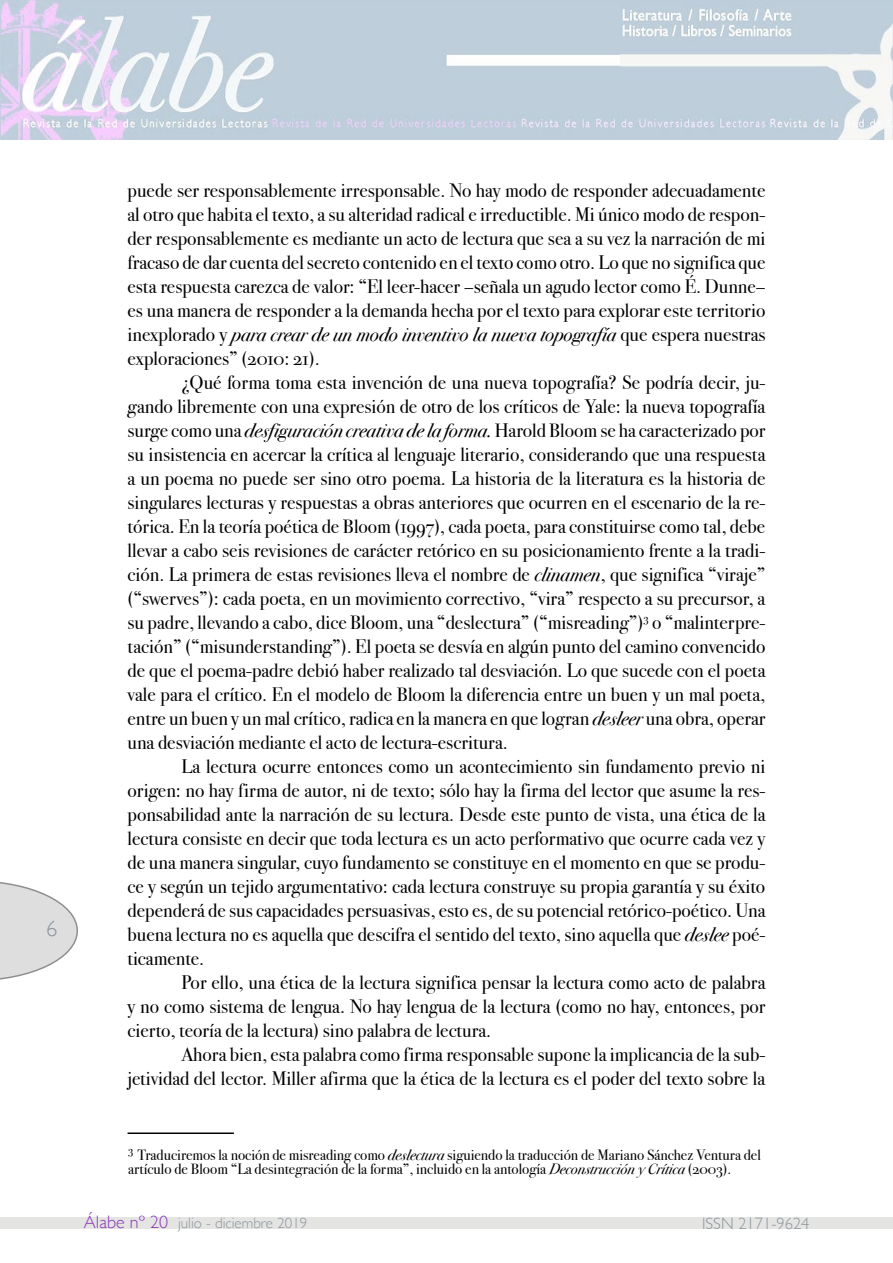
<style>
.page{position:relative;width:893px;height:1263px;background:#fff}
.page>*{position:absolute;margin:0;border:0;box-sizing:border-box;transform-origin:0 0}
.t1{font:300 22.5px "Gill Sans";color:#8a949d}
.t2{font:19.5px/24px "Bodoni Svty Two OSITCTT Book";color:#000;text-align:justify}
.t3{font:19.5px "Bodoni Svty Two OSITCTT Book It";color:#000}
.t4{font:300 16.5px "Gill Sans";color:#8c959c}
.t5{font:15px/13.5px "Bodoni Svty Two OSITCTT Book";color:#000}
.t6{font:300 15px "Gill Sans";color:#8c959c}
.s1{font-family:"Bodoni Svty Two OSITCTT Book"}
.s2{font-family:"Bodoni Svty Two OSITCTT Book It"}
.s3{font-size:18px;color:#893ab6}
</style>
<div class="page">
<svg style="left:0;top:882px;width:78px;height:98px"></svg>
<div style="left:0;top:1218px;width:893px;height:11px;background:#e4e4e3"></div>
<img style="left:0;top:0;width:893px;height:139px">
<hr style="left:128px;top:1132px;width:106px;height:2px;background:#000">
<p class="t1" style="left:46px;top:911px;width:13px">6</p>
<p class="t2" style="left:128px;top:178px;width:639px">puede ser responsablemente irresponsable. No hay modo de responder adecuadamente al otro que habita el texto, a su alteridad radical e irreductible. Mi único modo de respon&shy;der responsablemente es mediante un acto de lectura que sea a su vez la narración de mi fracaso de dar cuenta del secreto contenido en el texto como otro. Lo que no significa que esta respuesta carezca de valor: “El leer-hacer –señala un agudo lector como É. Dunne– es una manera de responder a la demanda hecha por el texto para explorar este territorio</p>
<p class="t3" style="left:128px;top:322px;width:639px"><span class="s1">inexplorado y</span> para crear de un modo inventivo la nueva topografía <span class="s1">que espera nuestras</span></p>
<p class="t2" style="left:128px;top:346px;width:194px">exploraciones” (2010: 21).</p>
<p class="t2" style="left:182px;top:370px;width:585px">¿Qué forma toma esta invención de una nueva topografía? Se podría decir, ju-</p>
<p class="t2" style="left:128px;top:394px;width:639px">gando libremente con una expresión de otro de los críticos de Yale: la nueva topografía</p>
<p class="t2" style="left:128px;top:418px;width:639px">surge como una <span class="s2">desfiguración creativa de la forma.</span> Harold Bloom se ha caracterizado por</p>
<p class="t2" style="left:128px;top:442px;width:639px">su insistencia en acercar la crítica al lenguaje literario, considerando que una respuesta</p>
<p class="t2" style="left:128px;top:466px;width:639px">a un poema no puede ser sino otro poema. La historia de la literatura es la historia de</p>
<p class="t2" style="left:128px;top:490px;width:639px">singulares lecturas y respuestas a obras anteriores que ocurren en el escenario de la re-</p>
<p class="t2" style="left:128px;top:514px;width:639px">tórica. En la teoría poética de Bloom (1997), cada poeta, para constituirse como tal, debe</p>
<p class="t2" style="left:128px;top:538px;width:639px">llevar a cabo seis revisiones de carácter retórico en su posicionamiento frente a la tradi-</p>
<p class="t2" style="left:128px;top:562px;width:639px">ción. La primera de estas revisiones lleva el nombre de <span class="s2">clinamen</span>, que significa “viraje”</p>
<p class="t2" style="left:128px;top:586px;width:639px">(“swerves”): cada poeta, en un movimiento correctivo, “vira” respecto a su precursor, a</p>
<p class="t2" style="left:128px;top:610px;width:639px">su padre, llevando a cabo, dice Bloom, una “deslectura” (“misreading”)<sup>3</sup> o “malinterpre-</p>
<p class="t2" style="left:128px;top:634px;width:639px">tación” (“misunderstanding”). El poeta se desvía en algún punto del camino convencido</p>
<p class="t2" style="left:128px;top:658px;width:639px">de que el poema-padre debió haber realizado tal desviación. Lo que sucede con el poeta</p>
<p class="t2" style="left:128px;top:682px;width:639px">vale para el crítico. En el modelo de Bloom la diferencia entre un buen y un mal poeta,</p>
<p class="t2" style="left:128px;top:706px;width:639px">entre un buen y un mal crítico, radica en la manera en que logran <span class="s2">desleer</span> una obra, operar</p>
<p class="t2" style="left:128px;top:730px;width:382px">una desviación mediante el acto de lectura-escritura.</p>
<p class="t2" style="left:182px;top:754px;width:585px">La lectura ocurre entonces como un acontecimiento sin fundamento previo ni</p>
<p class="t2" style="left:128px;top:778px;width:639px">origen: no hay firma de autor, ni de texto; sólo hay la firma del lector que asume la res-</p>
<p class="t2" style="left:128px;top:802px;width:639px">ponsabilidad ante la narración de su lectura. Desde este punto de vista, una ética de la</p>
<p class="t2" style="left:128px;top:826px;width:639px">lectura consiste en decir que toda lectura es un acto performativo que ocurre cada vez y</p>
<p class="t2" style="left:128px;top:850px;width:639px">de una manera singular, cuyo fundamento se constituye en el momento en que se produ-</p>
<p class="t2" style="left:128px;top:874px;width:639px">ce y según un tejido argumentativo: cada lectura construye su propia garantía y su éxito</p>
<p class="t2" style="left:128px;top:898px;width:639px">dependerá de sus capacidades persuasivas, esto es, de su potencial retórico-poético. Una</p>
<p class="t2" style="left:128px;top:922px;width:639px">buena lectura no es aquella que descifra el sentido del texto, sino aquella que <span class="s2">deslee</span> poé-</p>
<p class="t2" style="left:128px;top:946px;width:78px">ticamente.</p>
<p class="t2" style="left:182px;top:970px;width:585px">Por ello, una ética de la lectura significa pensar la lectura como acto de palabra</p>
<p class="t2" style="left:128px;top:994px;width:639px">y no como sistema de lengua. No hay lengua de la lectura (como no hay, entonces, por</p>
<p class="t2" style="left:128px;top:1018px;width:365px">cierto, teoría de la lectura) sino palabra de lectura.</p>
<p class="t2" style="left:182px;top:1042px;width:585px">Ahora bien, esta palabra como firma responsable supone la implicancia de la sub-</p>
<p class="t2" style="left:128px;top:1066px;width:639px">jetividad del lector. Miller afirma que la ética de la lectura es el poder del texto sobre la</p>
<p class="t5" style="left:128px;top:1148px;width:634px"><sup>3</sup> Traduciremos la noción de misreading como <span class="s2">deslectura</span> siguiendo la traducción de Mariano Sánchez Ventura del artículo de Bloom “La desintegración de la forma”, incluido en la antología <span class="s2">Deconstrucción y Crítica</span> (2003).</p>
<p class="t6" style="left:84px;top:1211px;width:225px"><span class="s3">Álabe nº 20</span> julio - diciembre 2019</p>
<p class="t4" style="left:702px;top:1211px;width:109px">ISSN 2171-9624</p>
</div>
